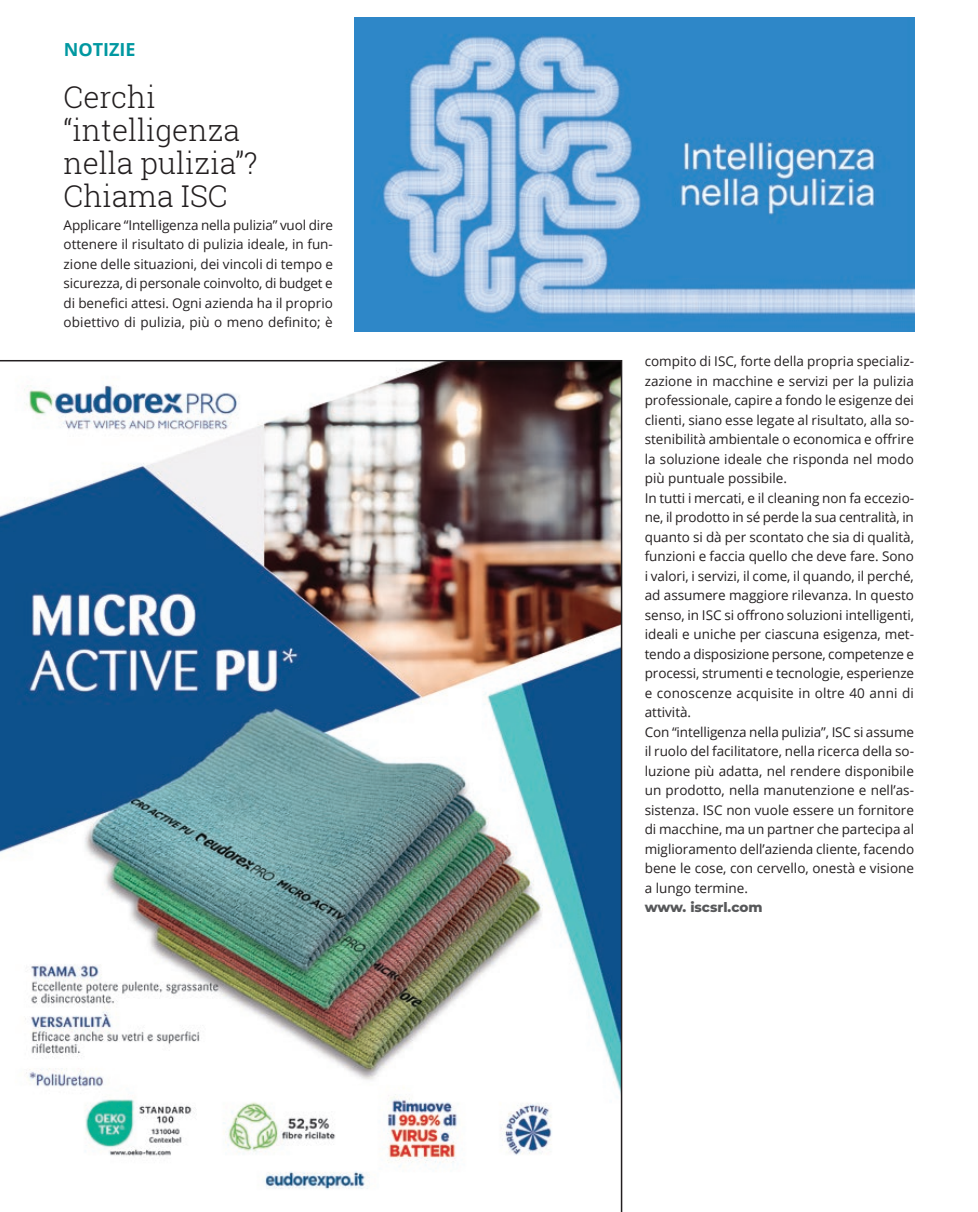
<style>
.page{position:relative;width:978px;height:1212px;background:#fff}
.page>*{position:absolute;margin:0;border:0;box-sizing:border-box;transform-origin:0 0}
.notizie_titolo_2{font:300 30px/33px "Roboto Slab";color:#231f20}
.t1{font:700 18px "Open Sans";color:#0098a1}
.testo_GSA{font:13.5px/19.5px "Open Sans";color:#231f20;text-align:justify}
.didascalia_1{font:800 13.5px "Montserrat";color:#57585a}
</style>
<div class="page">
<img style="left:0;top:360px;width:622px;height:852px">
<img style="left:354px;top:17px;width:560px;height:315px">
<h2 class="t1" style="left:64px;top:37px;width:73px">NOTIZIE</h2>
<p class="notizie_titolo_2" style="left:64px;top:80px;width:178px">Cerchi “intelligenza</p>
<p class="notizie_titolo_2" style="left:64px;top:146px;width:196px">nella pulizia”?<br>Chiama ISC</p>
<p class="testo_GSA" style="left:64px;top:215px;width:271px">Applicare “Intelligenza nella pulizia” vuol dire ottenere il risultato di pulizia ideale, in fun&shy;zione delle situazioni, dei vincoli di tempo e sicurezza, di personale coinvolto, di budget e di benefici attesi. Ogni azienda ha il proprio obiettivo di pulizia, più o meno definito; è</p>
<p class="testo_GSA" style="left:645px;top:351px;width:271px">compito di ISC, forte della propria specializ&shy;zazione in macchine e servizi per la pulizia professionale, capire a fondo le esigenze dei clienti, siano esse legate al risultato, alla so&shy;stenibilità ambientale o economica e offrire la soluzione ideale che risponda nel modo più puntuale possibile.</p>
<p class="testo_GSA" style="left:645px;top:488px;width:271px">In tutti i mercati, e il cleaning non fa eccezio&shy;ne, il prodotto in sé perde la sua centralità, in quanto si dà per scontato che sia di qualità, funzioni e faccia quello che deve fare. Sono i valori, i servizi, il come, il quando, il perché, ad assumere maggiore rilevanza. In questo senso, in ISC si offrono soluzioni intelligenti, ideali e uniche per ciascuna esigenza, met&shy;tendo a disposizione persone, competenze e processi, strumenti e tecnologie, esperienze e conoscenze acquisite in oltre 40 anni di attività.</p>
<p class="testo_GSA" style="left:645px;top:722px;width:271px">Con “intelligenza nella pulizia”, ISC si assume il ruolo del facilitatore, nella ricerca della so&shy;luzione più adatta, nel rendere disponibile un prodotto, nella manutenzione e nell’as&shy;sistenza. ISC non vuole essere un fornitore di macchine, ma un partner che partecipa al miglioramento dell’azienda cliente, facendo bene le cose, con cervello, onestà e visione a lungo termine.</p>
<p class="didascalia_1" style="left:645px;top:897px;width:119px">www. iscsrl.com</p>
</div>
